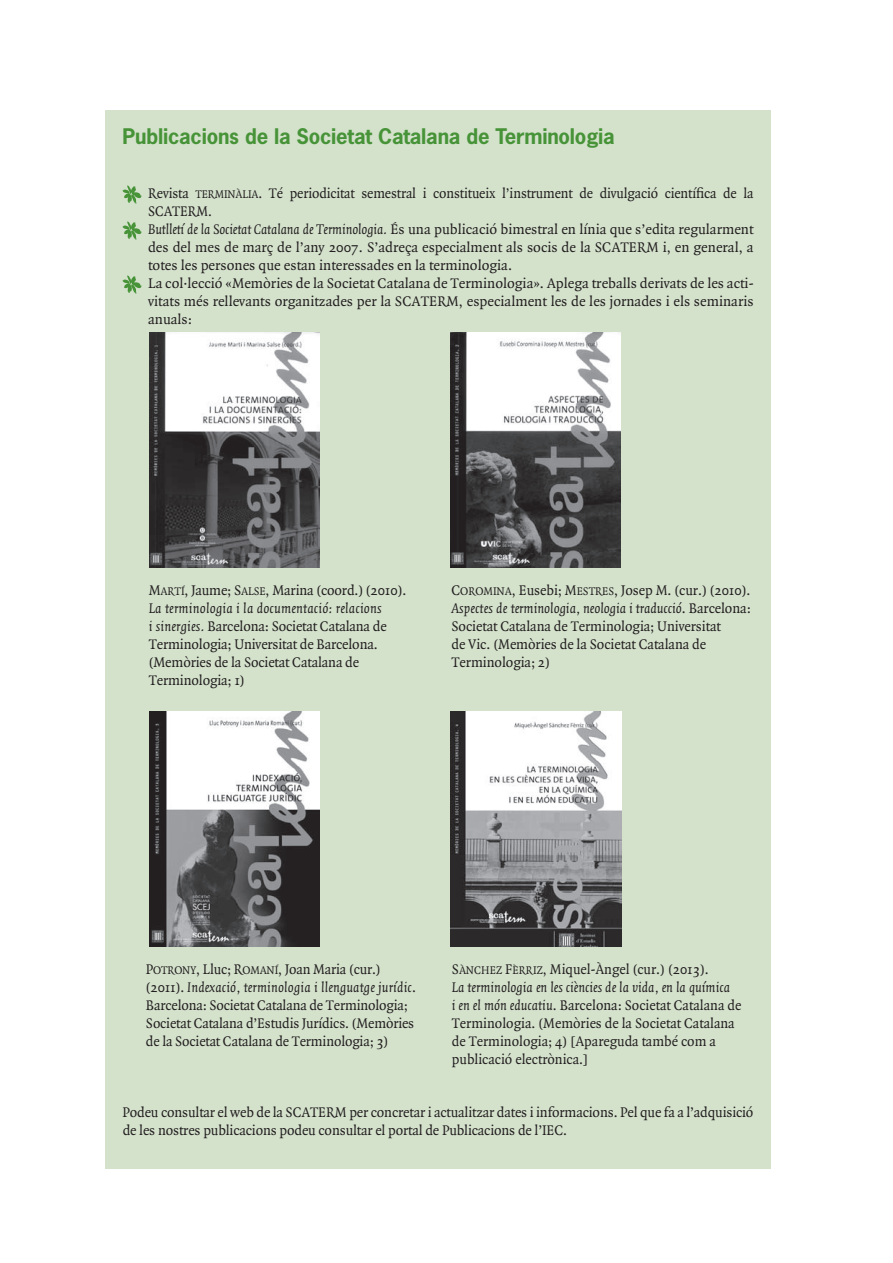
<style>
.page{position:relative;width:893px;height:1263px;background:#fff}
.page>*{position:absolute;margin:0;border:0;box-sizing:border-box;transform-origin:0 0}
.t1{font:700 20.25px "News Gothic";letter-spacing:-.01em;color:#479338}
.t2{font:15px/18px "Quadraat";letter-spacing:-.005em;color:#231f20}
.t3{font:15px/18px "Quadraat";letter-spacing:-.005em;color:#231f20;scale:.95 1}
.t4{font:15px/18px "Quadraat";letter-spacing:-.005em;color:#231f20;scale:.96 1}
.s1{font-family:"Quadraat Regular SC800";font-size:12px}
.s2{font-style:italic}
.s3{font-family:"Quadraat Regular SC800"}
</style>
<div class="page">
<div style="left:106px;top:110px;width:665px;height:1058px;background:#d4e2cc"></div>
<svg style="left:123px;top:185px;width:19px;height:19px"></svg>
<svg style="left:123px;top:221px;width:19px;height:19px"></svg>
<svg style="left:123px;top:275px;width:19px;height:19px"></svg>
<img style="left:451px;top:333px;width:170px;height:234px">
<img style="left:149px;top:333px;width:171px;height:234px">
<img style="left:149px;top:712px;width:171px;height:234px">
<img style="left:451px;top:712px;width:171px;height:234px">
<h1 class="t1" style="left:123px;top:123px;width:494px">Publicacions de la Societat Catalana de Terminologia</h1>
<p class="t3" style="left:148px;top:185px;width:639px">Revista <span class="s1">TERMINÀLIA</span>. Té periodicitat semestral i constitueix l’instrument de divulgació científica de la SCATERM.<br><span class="s2">Butlletí de la Societat Catalana de Terminologia.</span> És una publicació bimestral en línia que s’edita regularment des del mes de març de l’any 2007. S’adreça especialment als socis de la SCATERM i, en general, a totes les persones que estan interessades en la terminologia.<br>La col·lecció «Memòries de la Societat Catalana de Terminologia». Aplega treballs derivats de les acti&shy;vitats més rellevants organitzades per la SCATERM, especialment les de les jornades i els seminaris anuals:</p>
<p class="t2" style="left:149px;top:582px;width:259px"><span class="s3">M</span><span class="s1">ARTÍ</span>, Jaume; <span class="s3">S</span><span class="s1">ALSE</span>, Marina (coord.) (2010).<br><span class="s2">La terminologia i la documentació: relacions<br>i sinergies.</span> Barcelona: Societat Catalana de Terminologia; Universitat de Barcelona. (Memòries de la Societat Catalana de Terminologia; 1)</p>
<p class="t2" style="left:451px;top:582px;width:301px"><span class="s3">C</span><span class="s1">OROMINA</span>, Eusebi; <span class="s3">M</span><span class="s1">ESTRES</span>, Josep M. (cur.) (2010).<br><span class="s2">Aspectes de terminologia, neologia i traducció</span>. Barcelona:<br>Societat Catalana de Terminologia; Universitat<br>de Vic. (Memòries de la Societat Catalana de Terminologia; 2)</p>
<p class="t4" style="left:146px;top:961px;width:283px"><span class="s3">P</span><span class="s1">OTRONY</span>, Lluc; <span class="s3">R</span><span class="s1">OMANÍ</span>, Joan Maria (cur.) (2011). <span class="s2">Indexació, terminologia i llenguatge jurídic</span>.<br>Barcelona: Societat Catalana de Terminologia; Societat Catalana d’Estudis Jurídics. (Memòries de la Societat Catalana de Terminologia; 3)</p>
<p class="t4" style="left:452px;top:961px;width:303px"><span class="s3">S</span><span class="s1">ÀNCHEZ</span> <span class="s3">F</span><span class="s1">ÈRRIZ</span>, Miquel-Àngel (cur.) (2013).<br><span class="s2">La terminologia en les ciències de la vida, en la química<br>i en el món educatiu</span>. Barcelona: Societat Catalana de Terminologia. (Memòries de la Societat Catalana de Terminologia; 4) [Apareguda també com a publicació electrònica.]</p>
<p class="t2" style="left:123px;top:1103px;width:632px">Podeu consultar el web de la SCATERM per concretar i actualitzar dates i informacions. Pel que fa a l’adquisició de les nostres publicacions podeu consultar el portal de Publicacions de l’IEC.</p>
</div>
